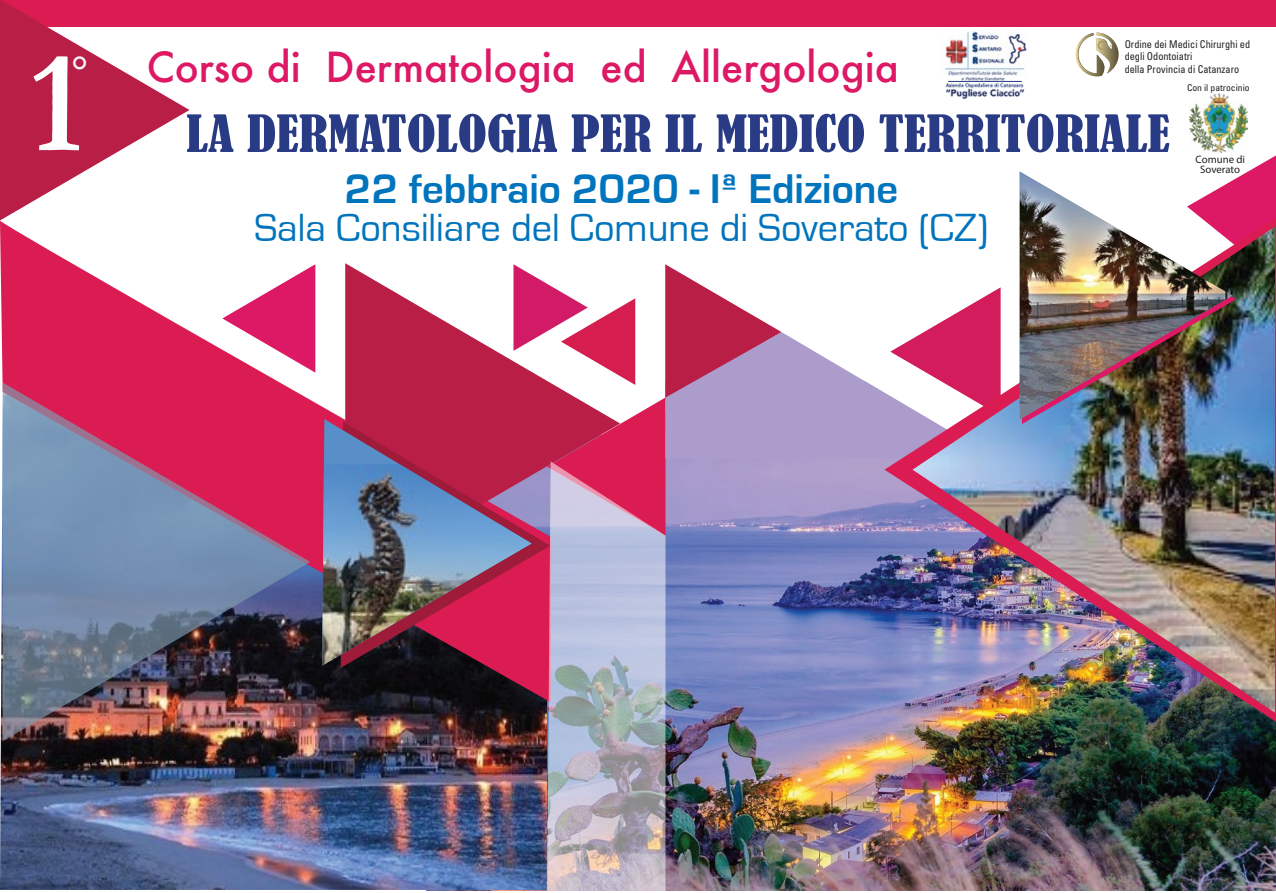
<style>
.page{position:relative;width:1276px;height:893px;background:#fff}
.page>*{position:absolute;margin:0;border:0;box-sizing:border-box;transform-origin:0 0}
.t1{font:700 146.47px "Garamond";color:#fff;scale:.91 1}
.t2{font:condensed 47.7px "Bernard";color:#283b84;scale:1.13 1}
.t3{font:700 42.75px "Eurostile";color:#0074bd}
.t4{font:40.5px "Eurostile";color:#0074bd}
.t5{font:500 40.5px "Futura";color:#dd1865}
.t6{font:700 38.25px "Garamond";color:#f5f5f5}
.t7{font:condensed 10.8px/12.8px "Univers LT Std";color:#231f20;scale:.96 1}
.t8{font:10.8px/10.1px "Myriad Pro";color:#231f20;text-align:center}
.t9{font:condensed 9.22px "Univers LT Std";color:#231f20;scale:1.04 1}
</style>
<div class="page">
<img style="left:665px;top:536px;width:610px;height:354px">
<div style="left:0;top:0;width:1276px;height:26px;background:#da1c52"></div>
<img style="left:0;top:702px;width:547px;height:188px">
<svg style="left:1236px;top:155px;width:40px;height:62px"></svg>
<svg style="left:0;top:0;width:189px;height:220px"></svg>
<svg style="left:0;top:221px;width:547px;height:481px"></svg>
<svg style="left:345px;top:263px;width:202px;height:156px;fill:#b81e46"></svg>
<svg style="left:513px;top:264px;width:371px;height:272px"></svg>
<svg style="left:547px;top:461px;width:118px;height:430px;background:#b9abc0"></svg>
<img style="left:3px;top:382px;width:307px;height:359px">
<img style="left:884px;top:217px;width:392px;height:505px">
<img style="left:912px;top:227px;width:363px;height:486px">
<svg style="left:341px;top:421px;width:209px;height:247px;background:#b63866"></svg>
<svg style="left:1022px;top:178px;width:214px;height:246px;background:#655b7b"></svg>
<img style="left:1019px;top:404px;width:213px;height:16px">
<img style="left:1019px;top:172px;width:213px;height:232px">
<svg style="left:1075px;top:33px;width:43px;height:43px"></svg>
<svg style="left:322px;top:419px;width:209px;height:45px;background:#a5325c"></svg>
<img style="left:322px;top:464px;width:209px;height:202px">
<img style="left:945px;top:31px;width:82px;height:47px">
<img style="left:945px;top:78px;width:80px;height:22px">
<hr style="left:948px;top:81px;width:74px;height:1px;background:#283b84">
<img style="left:1189px;top:94px;width:59px;height:58px">
<h3 class="t6" style="left:72px;top:47px;width:17px">°</h3>
<h1 class="t1" style="left:30px;top:17px;width:59px">1</h1>
<h3 class="t5" style="left:147px;top:39px;width:753px">Corso di Dermatologia ed Allergologia</h3>
<p class="t7" style="left:1124px;top:37px;width:132px">Ordine dei Medici Chirurghi ed degli Odontoiatri<br>della Provincia di Catanzaro</p>
<p class="t9" style="left:1187px;top:82px;width:62px">Con il patrocinio</p>
<h2 class="t2" style="left:186px;top:106px;width:872px">LA DERMATOLOGIA PER IL MEDICO TERRITORIALE</h2>
<h3 class="t3" style="left:344px;top:165px;width:555px">22 febbraio 2020 - Iª Edizione</h3>
<h3 class="t4" style="left:254px;top:206px;width:735px">Sala Consiliare del Comune di Soverato (CZ)</h3>
<p class="t8" style="left:1195px;top:154px;width:51px">Comune di<br>Soverato</p>
</div>
